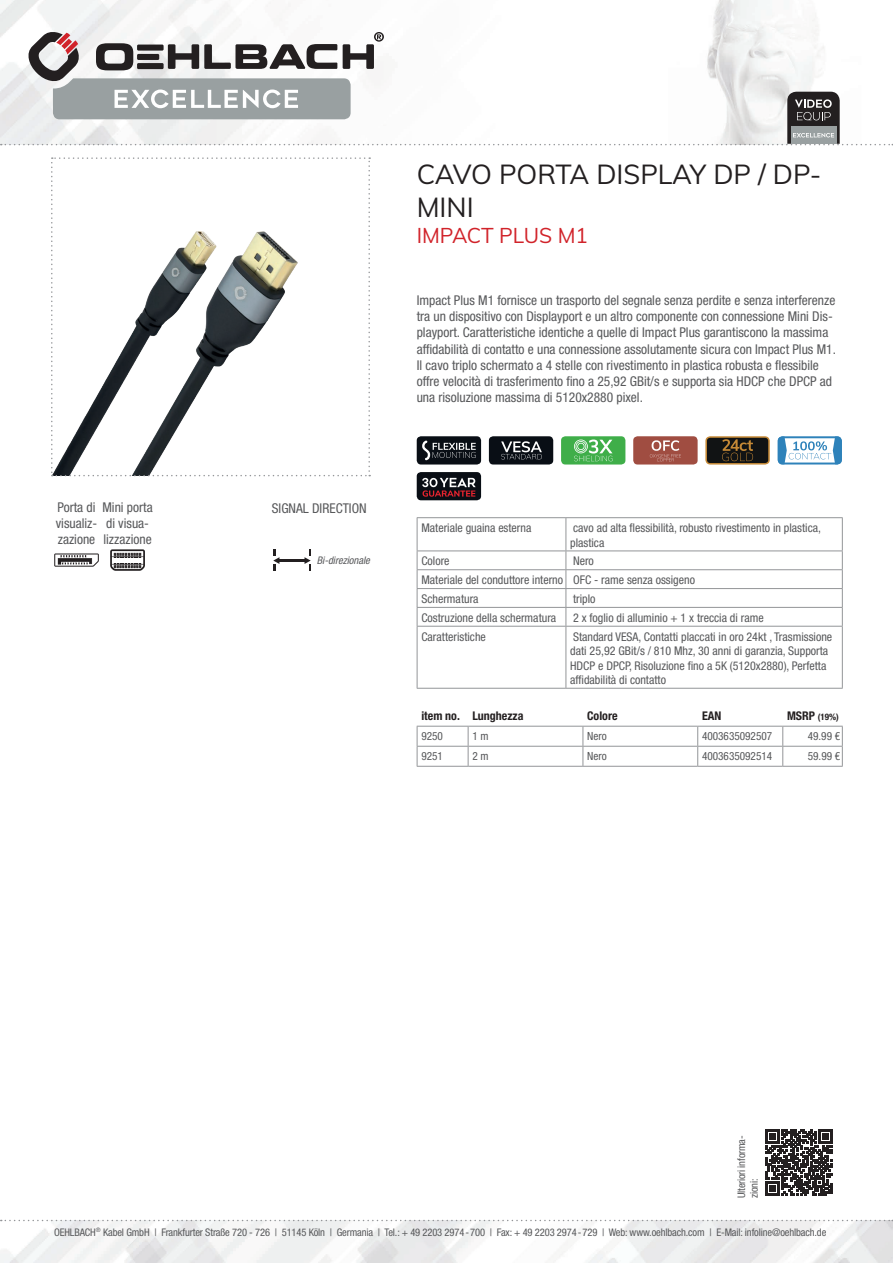
<style>
.page{position:relative;width:893px;height:1263px;background:#fff}
.page>*{position:absolute;margin:0;border:0;box-sizing:border-box;transform-origin:0 0}
.t1{font:27px/32.4px "Muli";color:#231f20}
.t2{font:21px "Muli";color:#d1232a}
.t3{font:condensed 13.5px/16.2px "Helvetica Neue LTW1 G";color:#57585a}
.t4{font:condensed 12px/14.4px "Helvetica Neue LTW1 G";color:#57585a}
.t5{font:700 condensed 12px "Helvetica Neue LTW1 G";color:#231f20}
.t6{font:condensed 11.25px "Helvetica Neue LTW1 G";color:#57585a}
.t7{font:condensed 10.5px/12.6px "Helvetica Neue LTW1 G";letter-spacing:-.01em;color:#57585a}
.t8{font:italic condensed 10.5px "Helvetica Neue LTW1 G";color:#57585a}
.t9{font:700 condensed 9px "Helvetica Neue LTW1 G";color:#231f20}
.s1{font-size:12px}
</style>
<div class="page">
<img style="left:0;top:1220px;width:893px;height:43px">
<img style="left:0;top:0;width:818px;height:145px">
<svg style="left:1px;top:1220px;width:892px;height:1px"></svg>
<svg style="left:51px;top:157px;width:319px;height:319px"></svg>
<div style="left:417px;top:436px;width:64px;height:28px;background:#090e15;border-radius:4px"></div>
<svg style="left:422px;top:440px;width:54px;height:20px"></svg>
<div style="left:417px;top:472px;width:64px;height:28px;background:#090e15;border-radius:4px"></div>
<svg style="left:422px;top:478px;width:54px;height:19px"></svg>
<div style="left:489px;top:436px;width:64px;height:28px;background:#090e15;border-radius:4px"></div>
<svg style="left:501px;top:441px;width:41px;height:18px"></svg>
<div style="left:561px;top:436px;width:64px;height:28px;background:#3fae49;border-radius:4px"></div>
<svg style="left:574px;top:439px;width:38px;height:22px"></svg>
<div style="left:633px;top:436px;width:65px;height:28px;background:#a04d41;border-radius:4px"></div>
<svg style="left:650px;top:440px;width:31px;height:21px"></svg>
<svg style="left:705px;top:436px;width:65px;height:28px;background:#413422"></svg>
<svg style="left:778px;top:436px;width:64px;height:28px"></svg>
<svg style="left:54px;top:553px;width:45px;height:14px"></svg>
<svg style="left:110px;top:549px;width:35px;height:22px"></svg>
<hr style="left:279px;top:559px;width:26px;height:3px;background:#231f20">
<svg style="left:273px;top:549px;width:6px;height:22px"></svg>
<svg style="left:304px;top:549px;width:7px;height:22px"></svg>
<svg style="left:766px;top:1129px;width:66px;height:67px"></svg>
<svg style="left:1px;top:31px;width:892px;height:114px"></svg>
<svg style="left:417px;top:725px;width:426px;height:41px"></svg>
<hr style="left:417px;top:766px;width:51px;height:1px;background:#939598">
<hr style="left:468px;top:766px;width:115px;height:1px;background:#939598">
<hr style="left:583px;top:766px;width:115px;height:1px;background:#939598">
<hr style="left:698px;top:766px;width:85px;height:1px;background:#939598">
<hr style="left:783px;top:766px;width:60px;height:1px;background:#939598">
<hr style="left:417px;top:726px;width:51px;height:1px;background:#939598">
<hr style="left:468px;top:726px;width:115px;height:1px;background:#939598">
<hr style="left:583px;top:726px;width:115px;height:1px;background:#939598">
<hr style="left:698px;top:726px;width:85px;height:1px;background:#939598">
<hr style="left:783px;top:726px;width:60px;height:1px;background:#939598">
<hr style="left:417px;top:517px;width:149px;height:1px;background:#939598">
<hr style="left:566px;top:517px;width:277px;height:1px;background:#939598">
<svg style="left:417px;top:518px;width:426px;height:108px"></svg>
<hr style="left:417px;top:626px;width:149px;height:1px;background:#939598">
<hr style="left:417px;top:627px;width:1px;height:61px;background:#939598">
<hr style="left:566px;top:626px;width:277px;height:1px;background:#939598">
<hr style="left:566px;top:627px;width:1px;height:61px;background:#939598">
<hr style="left:842px;top:627px;width:1px;height:61px;background:#939598">
<hr style="left:417px;top:688px;width:149px;height:1px;background:#939598">
<hr style="left:566px;top:688px;width:277px;height:1px;background:#939598">
<h1 class="t1" style="left:417px;top:157px;width:406px">CAVO PORTA DISPLAY DP / DP-<br>MINI</h1>
<h2 class="t2" style="left:417px;top:221px;width:173px">IMPACT PLUS M1</h2>
<p class="t3" style="left:56px;top:499px;width:43px">Porta di visualiz&shy;zazione</p>
<p class="t3" style="left:102px;top:499px;width:52px">Mini porta</p>
<p class="t3" style="left:272px;top:500px;width:96px">SIGNAL DIRECTION</p>
<p class="t3" style="left:103px;top:515px;width:50px">di visua&shy;lizzazione</p>
<p class="t8" style="left:317px;top:554px;width:57px">Bi-direzionale</p>
<p class="t3" style="left:417px;top:292px;width:421px">Impact Plus M1 fornisce un trasporto del segnale senza perdite e senza interferenze tra un dispositivo con Displayport e un altro componente con connessione Mini Dis&shy;playport. Caratteristiche identiche a quelle di Impact Plus garantiscono la massima affidabilità di contatto e una connessione assolutamente sicura con Impact Plus M1.<br>Il cavo triplo schermato a 4 stelle con rivestimento in plastica robusta e flessibile offre velocità di trasferimento fino a 25,92 GBit/s e supporta sia HDCP che DPCP ad una risoluzione massima di 5120x2880 pixel.</p>
<p class="t4" style="left:421px;top:521px;width:112px">Materiale guaina esterna</p>
<p class="t4" style="left:570px;top:521px;width:252px">cavo ad alta flessibilità, robusto rivestimento in plastica, plastica</p>
<p class="t4" style="left:421px;top:554px;width:30px">Colore</p>
<p class="t4" style="left:421px;top:552px;width:275px;line-height:18.8px;text-indent:152px">Nero<br>Materiale del conduttore interno OFC - rame senza ossigeno<br>Schermatura</p>
<p class="t4" style="left:573px;top:592px;width:24px">triplo</p>
<p class="t4" style="left:421px;top:610px;width:136px">Costruzione della schermatura</p>
<p class="t4" style="left:573px;top:610px;width:192px">2 x foglio di alluminio + 1 x treccia di rame</p>
<p class="t4" style="left:421px;top:629px;width:66px">Caratteristiche</p>
<p class="t4" style="left:570px;top:629px;width:264px">Standard VESA, Contatti placcati in oro 24kt , Trasmissione dati 25,92 GBit/s / 810 Mhz, 30 anni di garanzia, Supporta HDCP e DPCP, Risoluzione fino a 5K (5120x2880), Perfetta affidabilità di contatto</p>
<p class="t5" style="left:421px;top:709px;width:104px">item no. Lunghezza</p>
<p class="t5" style="left:587px;top:709px;width:32px">Colore</p>
<p class="t5" style="left:702px;top:709px;width:21px">EAN</p>
<p class="t9" style="left:787px;top:712px;width:53px"><span class="s1">MSRP</span> (19%)</p>
<p class="t6" style="left:421px;top:730px;width:23px">9250</p>
<p class="t6" style="left:472px;top:730px;width:18px">1 m</p>
<p class="t6" style="left:587px;top:730px;width:21px">Nero</p>
<p class="t6" style="left:702px;top:730px;width:72px">4003635092507</p>
<p class="t6" style="left:808px;top:730px;width:34px">49.99 €</p>
<p class="t6" style="left:421px;top:750px;width:23px">9251</p>
<p class="t6" style="left:472px;top:750px;width:18px">2 m</p>
<p class="t6" style="left:587px;top:750px;width:21px">Nero</p>
<p class="t6" style="left:702px;top:750px;width:72px">4003635092514</p>
<p class="t6" style="left:808px;top:750px;width:34px">59.99 €</p>
<p class="t7" style="left:735px;top:1198px;width:64px;rotate:-90deg">Ulteriori informa&shy;zioni:</p>
<p class="t7" style="left:54px;top:1226px;width:774px">OEHLBACH<sup>®</sup> Kabel GmbH | Frankfurter Straße 720 - 726 | 51145 Köln | Germania | Tel.: + 49 2203 2974-700 | Fax: + 49 2203 2974-729 | Web: www.oehlbach.com | E-Mail: infoline@oehlbach.de</p>
</div>
